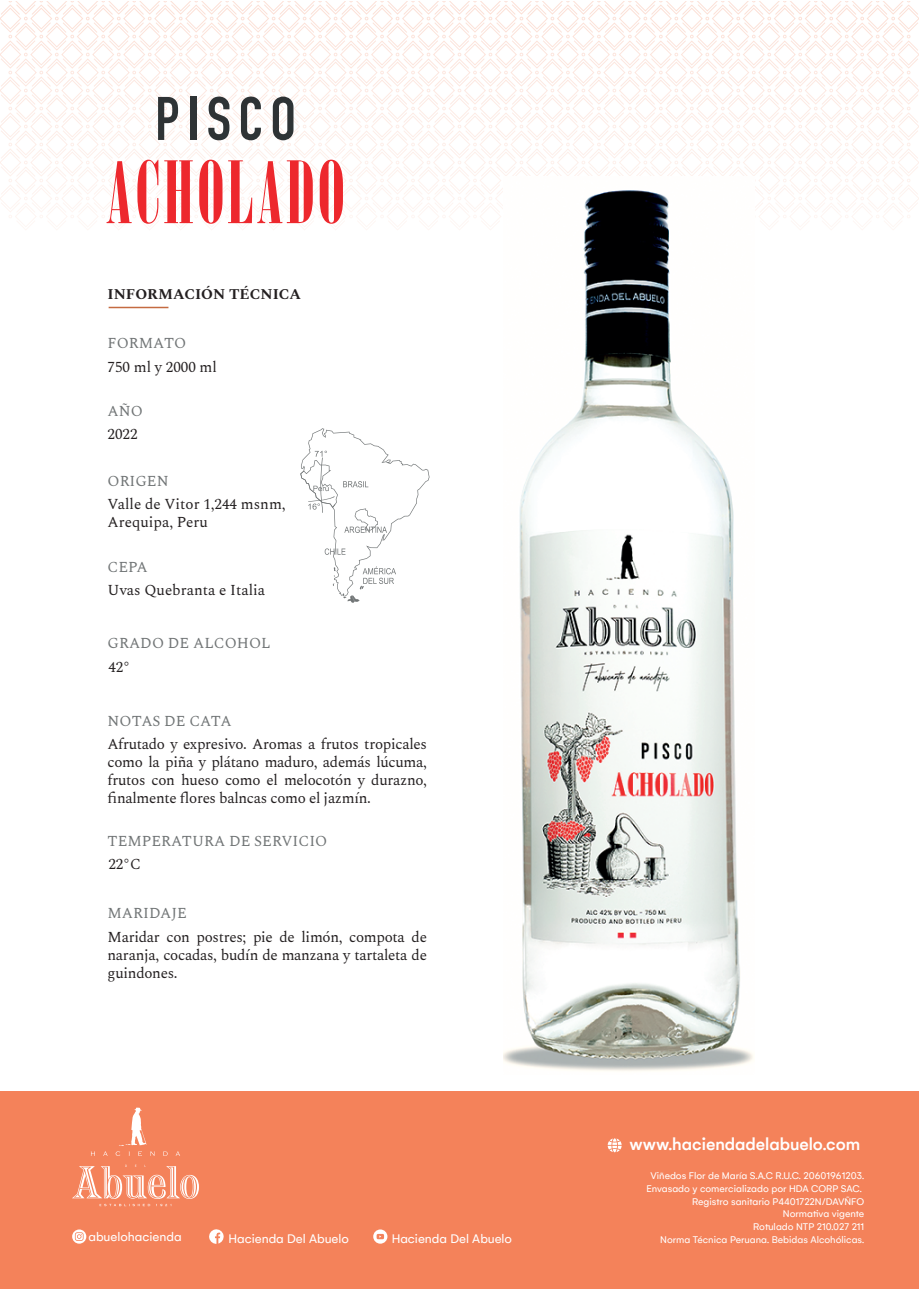
<style>
.page{position:relative;width:919px;height:1289px;background:#fff}
.page>*{position:absolute;margin:0;border:0;box-sizing:border-box;transform-origin:0 0}
.t1{font:85.5px "Nirvana";letter-spacing:.04em;color:#ed282d}
.t2{font:60.45px "DIN Engschrift Std";letter-spacing:.12em;color:#2e3335}
.t3{font:500 18px "Gelion";color:#fff}
.t4{font:15px/18px "Spectral";letter-spacing:-.02em;color:#231f20;text-align:justify}
.t5{font:15px "Spectral";color:#707475}
.t6{font:15px/18px "Spectral";color:#231f20}
.t7{font:700 15px "Spectral";color:#231f20}
.t8{font:13.5px "Gelion";color:#fff}
.t9{font:10.5px/12.6px "Gelion";color:#fff;text-align:right}
</style>
<div class="page">
<div style="left:0;top:1091px;width:918px;height:197px;background:#f4825a"></div>
<svg style="left:91px;top:1151px;width:89px;height:4px"></svg>
<svg style="left:72px;top:1164px;width:127px;height:42px"></svg>
<svg style="left:125px;top:1107px;width:21px;height:38px"></svg>
<svg style="left:0;top:1px;width:918px;height:229px"></svg>
<hr style="left:109px;top:307px;width:59px;height:1px;background:#c46b41">
<svg style="left:72px;top:1229px;width:14px;height:14px"></svg>
<svg style="left:209px;top:1229px;width:15px;height:14px"></svg>
<svg style="left:607px;top:1138px;width:14px;height:14px"></svg>
<svg style="left:373px;top:1229px;width:14px;height:14px"></svg>
<svg style="left:300px;top:428px;width:129px;height:174px"></svg>
<img style="left:503px;top:176px;width:251px;height:895px">
<h2 class="t2" style="left:155px;top:83px;width:142px">PISCO</h2>
<h1 class="t1" style="left:106px;top:143px;width:240px">ACHOLADO</h1>
<p class="t7" style="left:108px;top:283px;width:195px">INFORMACIÓN TÉCNICA</p>
<p class="t5" style="left:108px;top:332px;width:80px">FORMATO</p>
<p class="t6" style="left:108px;top:357px;width:111px">750 ml y 2000 ml</p>
<p class="t5" style="left:108px;top:400px;width:37px">AÑO</p>
<p class="t4" style="left:108px;top:424px;width:31px">2022</p>
<p class="t5" style="left:108px;top:469px;width:63px">ORIGEN</p>
<p class="t6" style="left:108px;top:494px;width:180px">Valle de Vitor 1,244 msnm,<br>Arequipa, Peru</p>
<p class="t5" style="left:108px;top:556px;width:42px">CEPA</p>
<p class="t6" style="left:108px;top:580px;width:159px">Uvas Quebranta e Italia</p>
<p class="t5" style="left:108px;top:632px;width:164px">GRADO DE ALCOHOL</p>
<p class="t4" style="left:108px;top:656px;width:23px">42°</p>
<p class="t5" style="left:108px;top:709px;width:126px">NOTAS DE CATA</p>
<p class="t4" style="left:108px;top:734px;width:321px">Afrutado y expresivo. Aromas a frutos tropicales como la piña y plátano maduro, además lúcuma, frutos con hueso como el melocotón y durazno, finalmente flores balncas como el jazmín.</p>
<p class="t5" style="left:108px;top:829px;width:221px">TEMPERATURA DE SERVICIO</p>
<p class="t4" style="left:108px;top:854px;width:34px">22°C</p>
<p class="t5" style="left:108px;top:902px;width:81px">MARIDAJE</p>
<p class="t4" style="left:108px;top:926px;width:321px">Maridar con postres; pie de limón, compota de naranja, cocadas, budín de manzana y tartaleta de guindones.</p>
<p class="t3" style="left:629px;top:1133px;width:232px">www.haciendadelabuelo.com</p>
<p class="t9" style="left:646px;top:1169px;width:219px">Viñedos Flor de María S.A.C R.U.C. 20601961203.<br>Envasado y comercializado por HDA CORP SAC.<br>Registro sanitario P4401722N/DAVÑFO Normativa vigente<br>Rotulado NTP 210.027 211</p>
<p class="t8" style="left:88px;top:1228px;width:95px">abuelohacienda</p>
<p class="t8" style="left:228px;top:1230px;width:122px">Hacienda Del Abuelo</p>
<p class="t9" style="left:660px;top:1232px;width:205px">Norma Técnica Peruana. Bebidas Alcohólicas.</p>
<p class="t8" style="left:391px;top:1230px;width:122px">Hacienda Del Abuelo</p>
</div>
